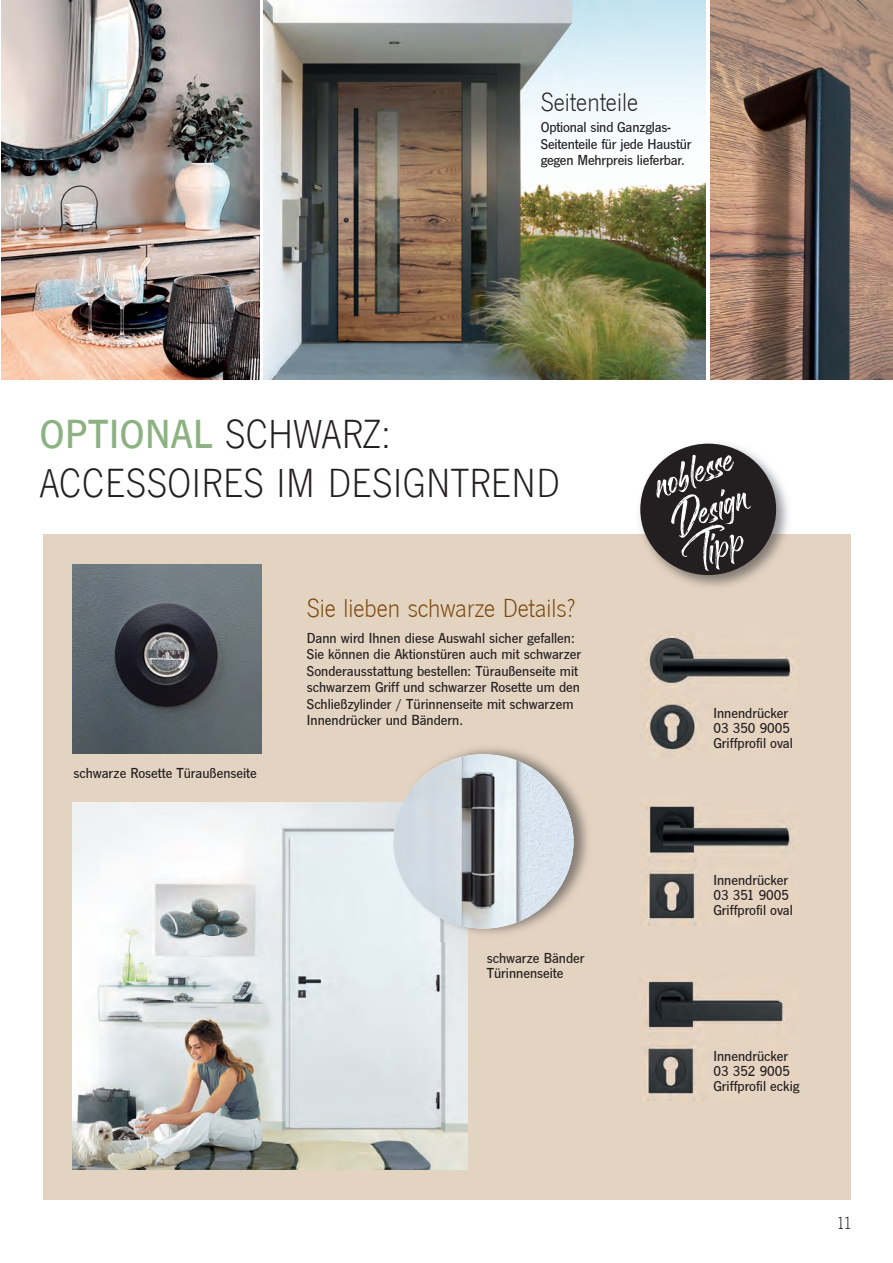
<style>
.page{position:relative;width:893px;height:1263px;background:#fff}
.page>*{position:absolute;margin:0;border:0;box-sizing:border-box;transform-origin:0 0}
.t1{font:52.2px/39.2px "Sandbrush";color:#fff;text-align:justify}
.t2{font:300 42px/49.5px "News Got T";letter-spacing:.015em;color:#231f20}
.t3{font:300 27px "News Got T";color:#7b4508}
.t4{font:300 27px "News Got T";color:#231f20}
.t5{font:300 18px "News Got T";color:#231f20}
.t6{font:500 15px/16.5px "News Got T";color:#231f20}
.s1{font-weight:500;color:#8cb282}
</style>
<div class="page">
<img style="left:264px;top:1px;width:441px;height:378px">
<div style="left:43px;top:534px;width:807px;height:665px;background:#e3d3c1"></div>
<img style="left:710px;top:1px;width:182px;height:378px">
<img style="left:72px;top:802px;width:396px;height:367px">
<img style="left:73px;top:564px;width:188px;height:189px">
<img style="left:389px;top:748px;width:199px;height:193px">
<img style="left:393px;top:754px;width:181px;height:174px;border-radius:50%">
<img style="left:639px;top:443px;width:149px;height:143px">
<div style="left:640px;top:444px;width:136px;height:131px;background:#231f20;border-radius:50%"></div>
<img style="left:647px;top:637px;width:150px;height:113px">
<img style="left:645px;top:806px;width:152px;height:119px">
<img style="left:643px;top:981px;width:142px;height:120px">
<img style="left:1px;top:1px;width:259px;height:378px">
<h3 class="t4" style="left:541px;top:84px;width:99px">Seitenteile</h3>
<p class="t6" style="left:541px;top:118px;width:152px">Optional sind Ganzglas-<br>Seitenteile für jede Haustür gegen Mehrpreis lieferbar.</p>
<h2 class="t2" style="left:40px;top:406px;width:521px"><span class="s1">OPTIONAL</span> SCHWARZ:<br>ACCESSOIRES IM DESIGNTREND</h2>
<p class="t6" style="left:74px;top:763px;width:185px">schwarze Rosette Türaußenseite</p>
<h3 class="t3" style="left:307px;top:590px;width:270px">Sie lieben schwarze Details?</h3>
<p class="t6" style="left:307px;top:629px;width:276px">Dann wird Ihnen diese Auswahl sicher gefallen:<br>Sie können die Aktionstüren auch mit schwarzer Sonderausstattung bestellen: Türaußenseite mit schwarzem Griff und schwarzer Rosette um den Schließzylinder / Türinnenseite mit schwarzem Innendrücker und Bändern.</p>
<p class="t6" style="left:487px;top:949px;width:99px;line-height:15px">schwarze Bänder<br>Türinnenseite</p>
<h1 class="t1" style="left:647px;top:468px;width:84px;rotate:-20deg">noblesse Design Tipp</h1>
<p class="t6" style="left:713px;top:705px;width:81px;line-height:15px">Innendrücker<br>03 350 9005<br>Griffprofil oval</p>
<p class="t6" style="left:713px;top:872px;width:81px;line-height:15px">Innendrücker<br>03 351 9005<br>Griffprofil oval</p>
<p class="t6" style="left:713px;top:1047px;width:88px;line-height:15px">Innendrücker<br>03 352 9005<br>Griffprofil eckig</p>
<p class="t5" style="left:836px;top:1211px;width:17px">11</p>
</div>
